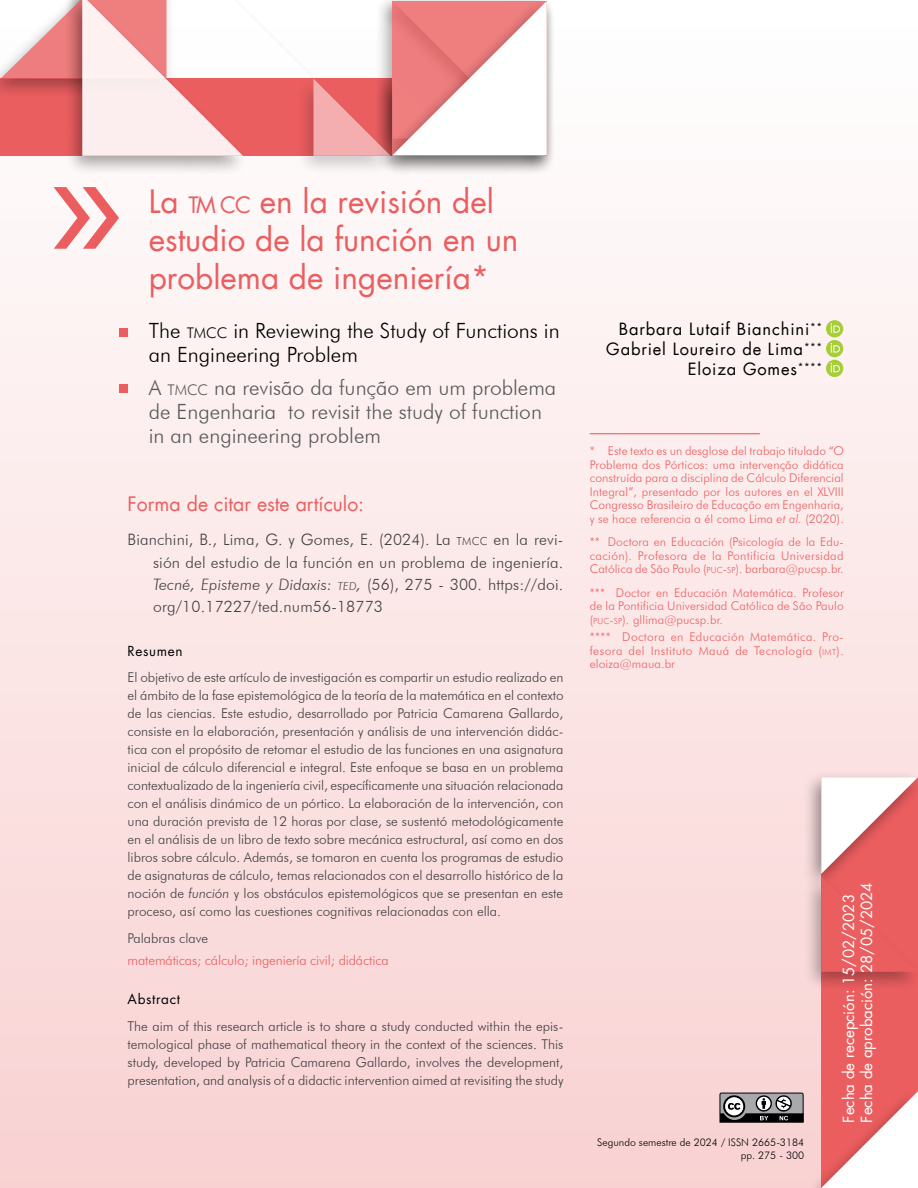
<style>
.page{position:relative;width:918px;height:1188px;background:#fff}
.page>*{position:absolute;margin:0;border:0;box-sizing:border-box;transform-origin:0 0}
.Título_art{font:31.5px/37.8px "Futura Std";color:#eb5e60}
.Tit_art_3{font:300 21px/24px "Futura BT";color:#58595b}
.Tit_art_2{font:300 21px/24px "Futura BT";color:#000}
.Título_2{font:19.5px "Futura Std";color:#eb5e60}
.Autores{font:16.5px "Futura Std";letter-spacing:.05em;color:#000}
.Bibliografía{font:300 15.75px/22.2px "Futura BT";letter-spacing:.01em;color:#414042;text-align:justify}
.Recibido{font:15px "Futura Std";color:#fff}
.Resumen{font:300 13.5px/18px "Futura BT";color:#414042;text-align:justify}
.Texto_palabras_clave{font:300 13.5px "Futura BT";letter-spacing:-.01em;color:#eb5e60}
.Tit_Resumen{font:13.5px "Futura";letter-spacing:.05em;color:#000}
.Nota_al_pie{font:300 12px/13.5px "Futura BT";letter-spacing:.01em;color:#eb5e60;text-align:justify}
.t1{font:300 10.5px "Futura BT";color:#000}
.s1{font-size:22.05px}
.s2{font-size:14.7px}
.s3{font-size:10.95px}
.s4{font-style:italic}
.s5{font-style:italic;font-size:10.95px}
.s6{font-size:8.4px}
.s7{font-style:inherit}
</style>
<div class="page">
<div style="left:0;top:0;width:918px;height:1188px;background:linear-gradient(to bottom,#fff,#f9d1d2)"></div>
<div style="left:64px;top:0;width:185px;height:177px;background:#000;opacity:.4"></div>
<div style="left:376px;top:0;width:180px;height:176px;background:#000;opacity:.4"></div>
<div style="left:295px;top:74px;width:102px;height:103px;background:#000;opacity:.4"></div>
<svg style="left:1px;top:0;width:546px;height:156px"></svg>
<div style="left:821px;top:777px;width:97px;height:411px;background:#eb5e60"></div>
<div style="left:805px;top:1087px;width:113px;height:101px;background:#000;opacity:.4"></div>
<svg style="left:821px;top:1091px;width:97px;height:97px"></svg>
<div style="left:803px;top:770px;width:115px;height:122px;background:#000;opacity:.4"></div>
<div style="left:803px;top:871px;width:115px;height:122px;background:#000;opacity:.4"></div>
<svg style="left:821px;top:777px;width:97px;height:195px"></svg>
<svg style="left:54px;top:187px;width:65px;height:62px"></svg>
<div style="left:119px;top:328px;width:9px;height:9px;background:#eb5e60"></div>
<div style="left:119px;top:385px;width:9px;height:8px;background:#eb5e60"></div>
<div style="left:826px;top:320px;width:17px;height:17px;background:#a6ce39;border-radius:50%"></div>
<svg style="left:831px;top:323px;width:9px;height:10px"></svg>
<div style="left:826px;top:340px;width:17px;height:17px;background:#a6ce39;border-radius:50%"></div>
<svg style="left:831px;top:343px;width:9px;height:10px"></svg>
<svg style="left:826px;top:360px;width:17px;height:17px"></svg>
<svg style="left:831px;top:363px;width:9px;height:9px"></svg>
<hr style="left:590px;top:433px;width:170px;height:1px;background:#eb5e60">
<svg style="left:719px;top:1092px;width:85px;height:31px;background:#707071"></svg>
<p class="Título_art" style="left:149px;top:183px;width:371px">La <span class="s1">TM CC</span> en la revisión del estudio de la función en un problema de ingeniería*</p>
<p class="Tit_art_2" style="left:149px;top:319px;width:412px">The <span class="s2">TMCC</span> in Reviewing the Study of Functions in an Engineering Problem</p>
<p class="Tit_art_3" style="left:149px;top:375px;width:409px">A <span class="s2">TMCC</span> na revisão da função em um problema de Engenharia to revisit the study of function in an engineering problem</p>
<p class="Título_2" style="left:128px;top:491px;width:238px">Forma de citar este artículo:</p>
<p class="Bibliografía" style="left:153px;top:529px;width:412px;text-indent:-26px">Bianchini, B., Lima, G. y Gomes, E. (2024). La <span class="s3">TMCC</span> en la revi&shy;sión del estudio de la función en un problema de ingeniería.<br><span class="s4">Tecné, Episteme y Didaxis:</span> <span class="s5">ted</span><span class="s4">,</span> (56), 275 - 300. https://doi. org/10.17227/ted.num56-18773</p>
<p class="Tit_Resumen" style="left:128px;top:642px;width:57px">Resumen</p>
<p class="Resumen" style="left:128px;top:668px;width:438px">El objetivo de este artículo de investigación es compartir un estudio realizado en el ámbito de la fase epistemológica de la teoría de la matemática en el contexto de las ciencias. Este estudio, desarrollado por Patricia Camarena Gallardo, consiste en la elaboración, presentación y análisis de una intervención didác&shy;tica con el propósito de retomar el estudio de las funciones en una asignatura inicial de cálculo diferencial e integral. Este enfoque se basa en un problema contextualizado de la ingeniería civil, específicamente una situación relacionada con el análisis dinámico de un pórtico. La elaboración de la intervención, con una duración prevista de 12 horas por clase, se sustentó metodológicamente en el análisis de un libro de texto sobre mecánica estructural, así como en dos libros sobre cálculo. Además, se tomaron en cuenta los programas de estudio de asignaturas de cálculo, temas relacionados con el desarrollo histórico de la noción de <span class="s4">función</span> y los obstáculos epistemológicos que se presentan en este proceso, así como las cuestiones cognitivas relacionadas con ella.</p>
<p class="Resumen" style="left:128px;top:929px;width:82px">Palabras clave</p>
<p class="Texto_palabras_clave" style="left:128px;top:952px;width:263px">matemáticas; cálculo; ingeniería civil; didáctica</p>
<p class="Tit_Resumen" style="left:128px;top:991px;width:54px">Abstract</p>
<p class="Resumen" style="left:128px;top:1017px;width:438px">The aim of this research article is to share a study conducted within the epis&shy;temological phase of mathematical theory in the context of the sciences. This study, developed by Patricia Camarena Gallardo, involves the development, presentation, and analysis of a didactic intervention aimed at revisiting the study</p>
<p class="Autores" style="left:619px;top:319px;width:205px">Barbara Lutaif Bianchini<sup>**</sup></p>
<p class="Autores" style="left:606px;top:339px;width:217px">Gabriel Loureiro de Lima<sup>***</sup></p>
<p class="Autores" style="left:688px;top:358px;width:136px">Eloiza Gomes<sup>****</sup></p>
<p class="Nota_al_pie" style="left:590px;top:444px;width:256px">* Este texto es un desglose del trabajo titulado “O Problema dos Pórticos: uma intervenção didática construída para a disciplina de Cálculo Diferencial Integral”, presentado por los autores en el XLVIII Congresso Brasileiro de Educação em Engenharia, y se hace referencia a él como Lima <span class="s4">et al.</span> (2020).</p>
<p class="Nota_al_pie" style="left:590px;top:535px;width:256px">** Doctora en Educación (Psicología de la Edu&shy;cación). Profesora de la Pontificia Universidad Católica de São Paulo (<span class="s6">PUC</span><span class="s7">-</span><span class="s6">SP</span>). barbara@pucsp.br.</p>
<p class="Nota_al_pie" style="left:590px;top:586px;width:256px">*** Doctor en Educación Matemática. Profesor de la Pontificia Universidad Católica de São Paulo (<span class="s6">PUC</span><span class="s7">-</span><span class="s6">SP</span>). gllima@pucsp.br.</p>
<p class="Nota_al_pie" style="left:590px;top:630px;width:256px">**** Doctora en Educación Matemática. Pro&shy;fesora del Instituto Mauá de Tecnología (<span class="s6">IMT</span>). eloiza@maua.br</p>
<p class="t1" style="left:597px;top:1136px;width:208px">Segundo semestre de 2024 / ISSN 2665-3184</p>
<p class="t1" style="left:741px;top:1149px;width:65px">pp. 275 - 300</p>
<p class="Recibido" style="left:857px;top:1123px;width:242px;rotate:-90deg">Fecha de aprobación: 28/05/2024</p>
<p class="Recibido" style="left:839px;top:1123px;width:230px;rotate:-90deg">Fecha de recepción: 15/02/2023</p>
</div>
